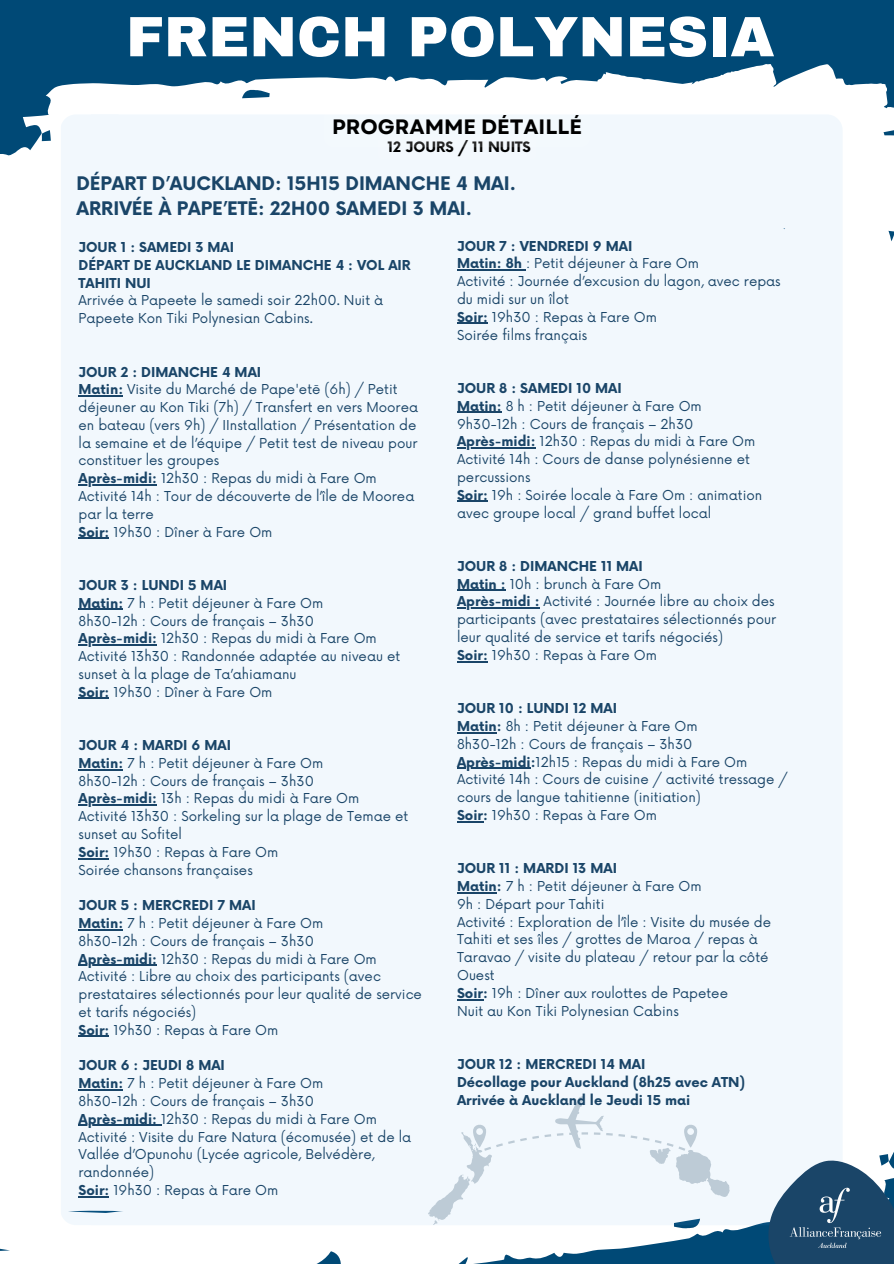
<style>
.page{position:relative;width:894px;height:1264px;background:#fff}
.page>*{position:absolute;margin:0;border:0;box-sizing:border-box;transform-origin:0 0}
.t1{font:900 56.85px "Archivo";color:#fff}
.t2{font:700 20.85px "Garet";color:#000}
.t3{font:700 18.3px/24.8px "Now";color:#1a4568}
.t4{font:700 13.95px "Now";color:#000}
.t5{font:13.35px/17.9px "Now";color:#1a4568}
.t6{font:700 13.35px/17.9px "Now";color:#1a4568}
.s1{font-weight:700}
</style>
<div class="page">
<svg style="left:0;top:6px;width:893px;height:235px;fill:#004976"></svg>
<svg style="left:318px;top:1225px;width:421px;height:38px"></svg>
<div style="left:61px;top:114px;width:781px;height:1111px;background:#f2f8fd"></div>
<div style="left:562px;top:0;width:331px;height:38px;background:#004976"></div>
<svg style="left:520px;top:1137px;width:6px;height:4px"></svg>
<svg style="left:508px;top:1140px;width:6px;height:3px"></svg>
<svg style="left:618px;top:1122px;width:111px;height:74px"></svg>
<svg style="left:532px;top:1095px;width:80px;height:53px"></svg>
<svg style="left:427px;top:1122px;width:75px;height:102px"></svg>
<svg style="left:739px;top:1140px;width:154px;height:123px"></svg>
<img style="left:773px;top:1184px;width:120px;height:64px">
<hr style="left:78px;top:395px;width:45px;height:1px;background:#1a4568">
<hr style="left:78px;top:484px;width:79px;height:1px;background:#1a4568">
<hr style="left:78px;top:537px;width:31px;height:2px;background:#1a4568">
<hr style="left:78px;top:609px;width:45px;height:1px;background:#1a4568">
<hr style="left:78px;top:644px;width:79px;height:1px;background:#1a4568">
<hr style="left:78px;top:698px;width:31px;height:1px;background:#1a4568">
<hr style="left:78px;top:769px;width:45px;height:1px;background:#1a4568">
<hr style="left:78px;top:804px;width:79px;height:1px;background:#1a4568">
<hr style="left:78px;top:858px;width:31px;height:1px;background:#1a4568">
<hr style="left:78px;top:929px;width:45px;height:1px;background:#1a4568">
<hr style="left:78px;top:964px;width:79px;height:1px;background:#1a4568">
<hr style="left:78px;top:1035px;width:31px;height:1px;background:#1a4568">
<hr style="left:78px;top:1089px;width:45px;height:1px;background:#1a4568">
<hr style="left:78px;top:1124px;width:79px;height:1px;background:#1a4568">
<hr style="left:78px;top:1195px;width:31px;height:2px;background:#1a4568">
<hr style="left:457px;top:269px;width:69px;height:2px;background:#1a4568">
<hr style="left:457px;top:323px;width:31px;height:1px;background:#1a4568">
<hr style="left:457px;top:412px;width:44px;height:1px;background:#1a4568">
<hr style="left:457px;top:447px;width:78px;height:1px;background:#1a4568">
<hr style="left:457px;top:501px;width:31px;height:1px;background:#1a4568">
<hr style="left:457px;top:589px;width:48px;height:2px;background:#1a4568">
<hr style="left:457px;top:607px;width:82px;height:1px;background:#1a4568">
<hr style="left:457px;top:661px;width:31px;height:1px;background:#1a4568">
<hr style="left:457px;top:732px;width:39px;height:1px;background:#1a4568">
<hr style="left:457px;top:767px;width:73px;height:1px;background:#1a4568">
<svg style="left:457px;top:821px;width:26px;height:1px"></svg>
<hr style="left:457px;top:892px;width:39px;height:1px;background:#1a4568">
<hr style="left:457px;top:998px;width:26px;height:2px;background:#1a4568">
<svg style="left:324px;top:72px;width:569px;height:168px"></svg>
<p class="t1" style="left:126px;top:6px;width:649px">FRENCH POLYNESIA</p>
<h1 class="t2" style="left:332px;top:112px;width:251px">PROGRAMME DÉTAILLÉ</h1>
<p class="t4" style="left:387px;top:139px;width:145px">12 JOURS / 11 NUITS</p>
<p class="t3" style="left:76px;top:172px;width:441px">DÉPART D’AUCKLAND: 15H15 DIMANCHE 4 MAI.<br>ARRIVÉE À PAPE’ETĒ: 22H00 SAMEDI 3 MAI.</p>
<p class="t6" style="left:78px;top:239px;width:334px">JOUR 1 : SAMEDI 3 MAI<br>DÉPART DE AUCKLAND LE DIMANCHE 4 : VOL AIR<br>TAHITI NUI</p>
<p class="t5" style="left:78px;top:292px;width:306px">Arrivée à Papeete le samedi soir 22h00. Nuit à<br>Papeete Kon Tiki Polynesian Cabins.</p>
<p class="t5" style="left:78px;top:363px;width:341px"><span class="s1">JOUR 2 : DIMANCHE 4 MAI<br>Matin:</span> Visite du Marché de Pape'etē (6h) / Petit déjeuner au Kon Tiki (7h) / Transfert en vers Moorea en bateau (vers 9h) / IInstallation / Présentation de la semaine et de l’équipe / Petit test de niveau pour constituer les groupes<br><span class="s1">Après-midi:</span> 12h30 : Repas du midi à Fare Om Activité 14h : Tour de découverte de l’île de Moorea par la terre<br><span class="s1">Soir:</span> 19h30 : Dîner à Fare Om</p>
<p class="t5" style="left:78px;top:577px;width:323px"><span class="s1">JOUR 3 : LUNDI 5 MAI<br>Matin:</span> 7 h : Petit déjeuner à Fare Om<br>8h30-12h : Cours de français – 3h30<br><span class="s1">Après-midi:</span> 12h30 : Repas du midi à Fare Om Activité 13h30 : Randonnée adaptée au niveau et sunset à la plage de Ta’ahiamanu<br><span class="s1">Soir:</span> 19h30 : Dîner à Fare Om</p>
<p class="t5" style="left:78px;top:737px;width:331px"><span class="s1">JOUR 4 : MARDI 6 MAI<br>Matin:</span> 7 h : Petit déjeuner à Fare Om<br>8h30-12h : Cours de français – 3h30<br><span class="s1">Après-midi:</span> 13h : Repas du midi à Fare Om<br>Activité 13h30 : Sorkeling sur la plage de Temae et sunset au Sofitel<br><span class="s1">Soir:</span> 19h30 : Repas à Fare Om<br>Soirée chansons françaises</p>
<p class="t5" style="left:78px;top:897px;width:345px"><span class="s1">JOUR 5 : MERCREDI 7 MAI<br>Matin:</span> 7 h : Petit déjeuner à Fare Om<br>8h30-12h : Cours de français – 3h30<br><span class="s1">Après-midi:</span> 12h30 : Repas du midi à Fare Om Activité : Libre au choix des participants (avec prestataires sélectionnés pour leur qualité de service et tarifs négociés)<br><span class="s1">Soir:</span> 19h30 : Repas à Fare Om</p>
<p class="t5" style="left:78px;top:1057px;width:334px"><span class="s1">JOUR 6 : JEUDI 8 MAI<br>Matin:</span> 7 h : Petit déjeuner à Fare Om<br>8h30-12h : Cours de français – 3h30<br><span class="s1">Après-midi:</span> 12h30 : Repas du midi à Fare Om Activité : Visite du Fare Natura (écomusée) et de la Vallée d’Opunohu (Lycée agricole, Belvédère, randonnée)<br><span class="s1">Soir:</span> 19h30 : Repas à Fare Om</p>
<p class="t5" style="left:457px;top:237px;width:325px"><span class="s1">JOUR 7 : VENDREDI 9 MAI<br>Matin: 8h</span> : Petit déjeuner à Fare Om<br>Activité : Journée d’excusion du lagon, avec repas du midi sur un îlot<br><span class="s1">Soir:</span> 19h30 : Repas à Fare Om<br>Soirée films français</p>
<p class="t5" style="left:457px;top:380px;width:307px"><span class="s1">JOUR 8 : SAMEDI 10 MAI<br>Matin:</span> 8 h : Petit déjeuner à Fare Om 9h30-12h : Cours de français – 2h30<br><span class="s1">Après-midi:</span> 12h30 : Repas du midi à Fare Om Activité 14h : Cours de danse polynésienne et percussions<br><span class="s1">Soir:</span> 19h : Soirée locale à Fare Om : animation avec groupe local / grand buffet local</p>
<p class="t5" style="left:457px;top:558px;width:320px"><span class="s1">JOUR 8 : DIMANCHE 11 MAI<br>Matin :</span> 10h : brunch à Fare Om<br><span class="s1">Après-midi :</span> Activité : Journée libre au choix des participants (avec prestataires sélectionnés pour leur qualité de service et tarifs négociés)<br><span class="s1">Soir:</span> 19h30 : Repas à Fare Om</p>
<p class="t5" style="left:457px;top:700px;width:332px"><span class="s1">JOUR 10 : LUNDI 12 MAI<br>Matin:</span> 8h : Petit déjeuner à Fare Om<br>8h30-12h : Cours de français – 3h30<br><span class="s1">Après-midi:</span>12h15 : Repas du midi à Fare Om Activité 14h : Cours de cuisine / activité tressage / cours de langue tahitienne (initiation)<br><span class="s1">Soir:</span> 19h30 : Repas à Fare Om</p>
<p class="t5" style="left:457px;top:860px;width:315px"><span class="s1">JOUR 11 : MARDI 13 MAI<br>Matin:</span> 7 h : Petit déjeuner à Fare Om<br>9h : Départ pour Tahiti<br>Activité : Exploration de l’île : Visite du musée de Tahiti et ses îles / grottes de Maroa / repas à Taravao / visite du plateau / retour par la côté Ouest<br><span class="s1">Soir:</span> 19h : Dîner aux roulottes de Papetee<br>Nuit au Kon Tiki Polynesian Cabins</p>
<p class="t6" style="left:457px;top:1056px;width:290px">JOUR 12 : MERCREDI 14 MAI<br>Décollage pour Auckland (8h25 avec ATN)<br>Arrivée à Auckland le Jeudi 15 mai</p>
</div>
